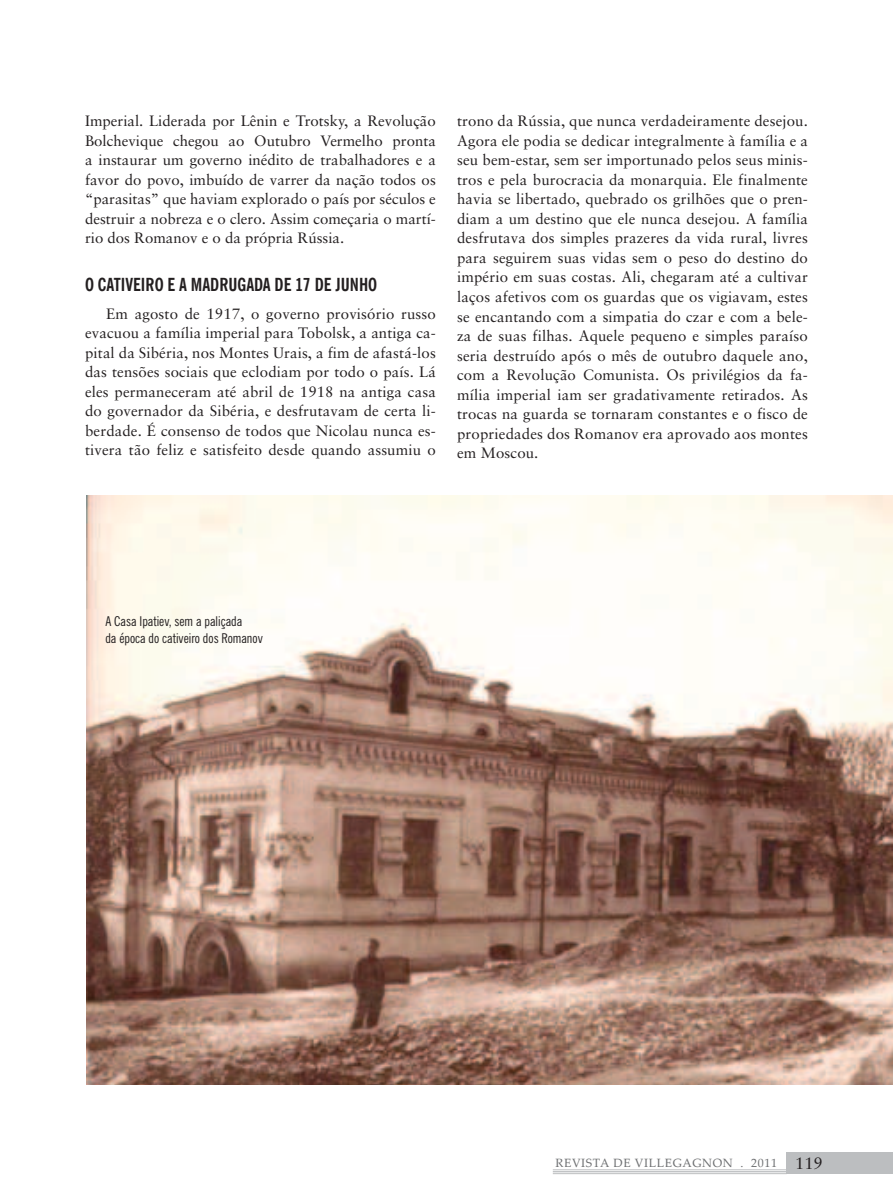
<style>
.page{position:relative;width:893px;height:1191px;background:#fff}
.page>*{position:absolute;margin:0;border:0;box-sizing:border-box;transform-origin:0 0}
.t1{font:700 condensed 18px "News Gothic BT";color:#231f20}
.t2{font:15px/19.5px "Sabon";letter-spacing:.01em;color:#231f20;text-align:justify}
.t3{font:condensed 13.5px/16.2px "News Gothic BT";color:#231f20}
.t4{font:12px "Palatino Linotype";letter-spacing:.05em;color:#6d6f71}
.s1{font-family:"Sabon";font-size:16.5px;color:#231f20}
</style>
<div class="page">
<div style="left:787px;top:1152px;width:106px;height:22px;background:#bcbec0"></div>
<hr style="left:553px;top:1169px;width:234px;height:1px;background:#bcbec0">
<hr style="left:553px;top:1171px;width:234px;height:1px;background:#bcbec0">
<hr style="left:553px;top:1173px;width:234px;height:1px;background:#bcbec0">
<img style="left:86px;top:495px;width:807px;height:589px">
<p class="t2" style="left:85px;top:111px;width:352px">Imperial. Liderada por Lênin e Trotsky, a Revolução Bolchevique chegou ao Outubro Vermelho pronta a instaurar um governo inédito de trabalhadores e a favor do povo, imbuído de varrer da nação todos os “parasitas” que haviam explorado o país por séculos e destruir a nobreza e o clero. Assim começaria o martí&shy;rio dos Romanov e o da própria Rússia.</p>
<p class="t1" style="left:85px;top:273px;width:294px">O CATIVEIRO E A MADRUGADA DE 17 DE JUNHO</p>
<p class="t2" style="left:85px;top:303px;width:352px;text-indent:21px">Em agosto de 1917, o governo provisório russo evacuou a família imperial para Tobolsk, a antiga ca&shy;pital da Sibéria, nos Montes Urais, a fim de afastá-los das tensões sociais que eclodiam por todo o país. Lá eles permaneceram até abril de 1918 na antiga casa do governador da Sibéria, e desfrutavam de certa li&shy;berdade. É consenso de todos que Nicolau nunca es&shy;tivera tão feliz e satisfeito desde quando assumiu o</p>
<p class="t2" style="left:457px;top:111px;width:352px">trono da Rússia, que nunca verdadeiramente desejou.<br>Agora ele podia se dedicar integralmente à família e a seu bem-estar, sem ser importunado pelos seus minis&shy;tros e pela burocracia da monarquia. Ele finalmente havia se libertado, quebrado os grilhões que o pren&shy;diam a um destino que ele nunca desejou. A família desfrutava dos simples prazeres da vida rural, livres para seguirem suas vidas sem o peso do destino do império em suas costas. Ali, chegaram até a cultivar laços afetivos com os guardas que os vigiavam, estes se encantando com a simpatia do czar e com a bele&shy;za de suas filhas. Aquele pequeno e simples paraíso seria destruído após o mês de outubro daquele ano, com a Revolução Comunista. Os privilégios da fa&shy;mília imperial iam ser gradativamente retirados. As trocas na guarda se tornaram constantes e o fisco de propriedades dos Romanov era aprovado aos montes em Moscou.</p>
<p class="t3" style="left:105px;top:613px;width:159px">A Casa Ipatiev, sem a paliçada<br>da época do cativeiro dos Romanov</p>
<p class="t4" style="left:555px;top:1154px;width:269px">REVISTA DE VILLEGAGNON . 2011 <span class="s1">119</span></p>
</div>
